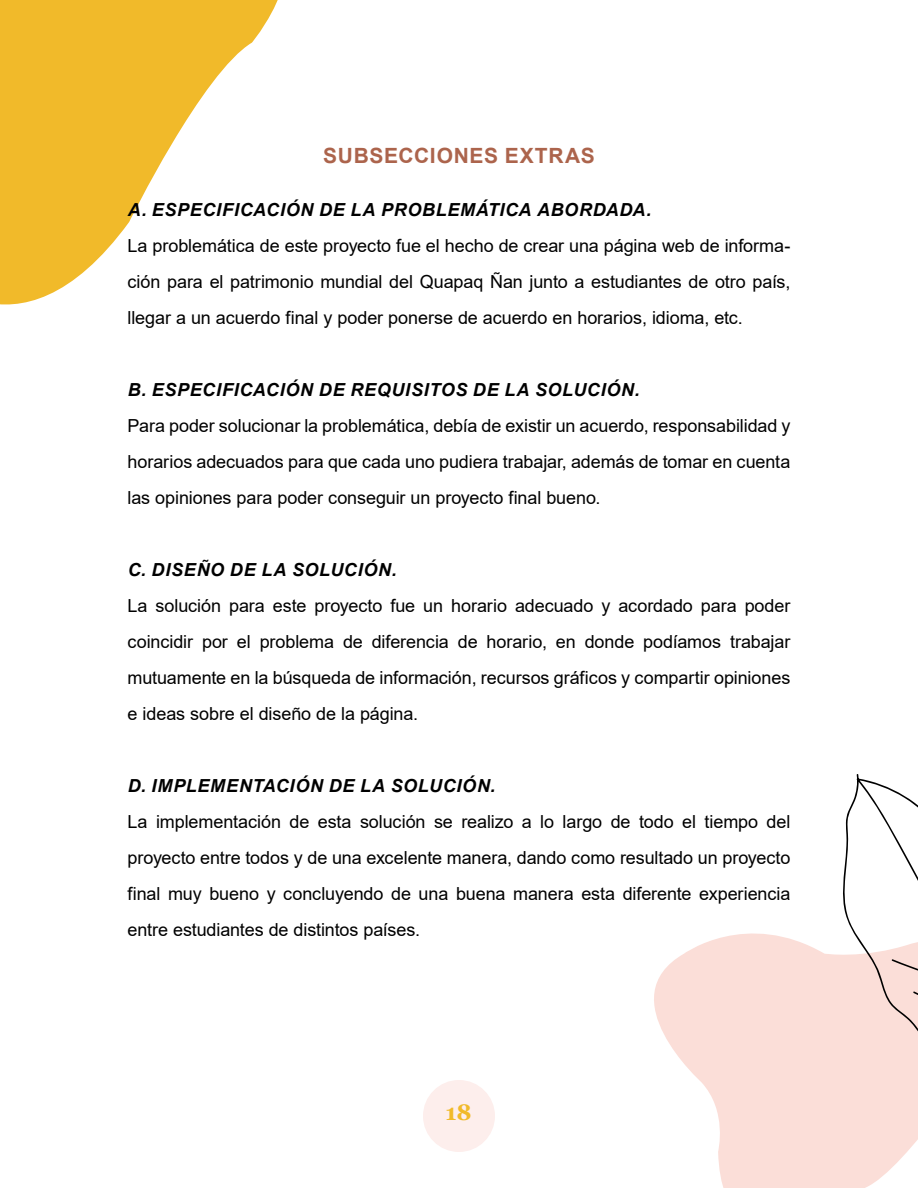
<style>
.page{position:relative;width:918px;height:1188px;background:#fff}
.page>*{position:absolute;margin:0;border:0;box-sizing:border-box;transform-origin:0 0}
.t1{font:700 22.5px "Georgia";color:#f1ba2a}
.t2{font:700 21px "Arial";letter-spacing:.03em;color:#ac644c}
.parrafos_de_12{font:18px/36px "Arial";letter-spacing:-.005em;color:#000;text-align:justify}
.parrafos_de_12-2{font:italic 700 18px "Arial";letter-spacing:.04em;color:#000}
</style>
<div class="page">
<svg style="left:0;top:0;width:278px;height:305px;fill:#f1ba2a"></svg>
<svg style="left:654px;top:933px;width:239px;height:255px;fill:#fbded8"></svg>
<svg style="left:842px;top:774px;width:76px;height:392px"></svg>
<div style="left:423px;top:1080px;width:72px;height:72px;background:#fdeeec;border-radius:50%"></div>
<p class="t2" style="left:323px;top:140px;width:273px">SUBSECCIONES EXTRAS</p>
<p class="parrafos_de_12-2" style="left:128px;top:198px;width:525px">A. ESPECIFICACIÓN DE LA PROBLEMÁTICA ABORDADA.</p>
<p class="parrafos_de_12" style="left:128px;top:228px;width:664px">La problemática de este proyecto fue el hecho de crear una página web de informa&shy;ción para el patrimonio mundial del Quapaq Ñan junto a estudiantes de otro país, llegar a un acuerdo final y poder ponerse de acuerdo en horarios, idioma, etc.</p>
<p class="parrafos_de_12-2" style="left:128px;top:378px;width:513px">B. ESPECIFICACIÓN DE REQUISITOS DE LA SOLUCIÓN.</p>
<p class="parrafos_de_12" style="left:128px;top:408px;width:664px">Para poder solucionar la problemática, debía de existir un acuerdo, responsabilidad y horarios adecuados para que cada uno pudiera trabajar, además de tomar en cuenta las opiniones para poder conseguir un proyecto final bueno.</p>
<p class="parrafos_de_12-2" style="left:128px;top:558px;width:270px">C. DISEÑO DE LA SOLUCIÓN.</p>
<p class="parrafos_de_12" style="left:128px;top:588px;width:664px">La solución para este proyecto fue un horario adecuado y acordado para poder coincidir por el problema de diferencia de horario, en donde podíamos trabajar mutuamente en la búsqueda de información, recursos gráficos y compartir opiniones e ideas sobre el diseño de la página.</p>
<p class="parrafos_de_12-2" style="left:128px;top:774px;width:369px">D. IMPLEMENTACIÓN DE LA SOLUCIÓN.</p>
<p class="parrafos_de_12" style="left:128px;top:804px;width:664px">La implementación de esta solución se realizo a lo largo de todo el tiempo del proyecto entre todos y de una excelente manera, dando como resultado un proyecto final muy bueno y concluyendo de una buena manera esta diferente experiencia entre estudiantes de distintos países.</p>
<p class="t1" style="left:446px;top:1097px;width:28px">18</p>
</div>
